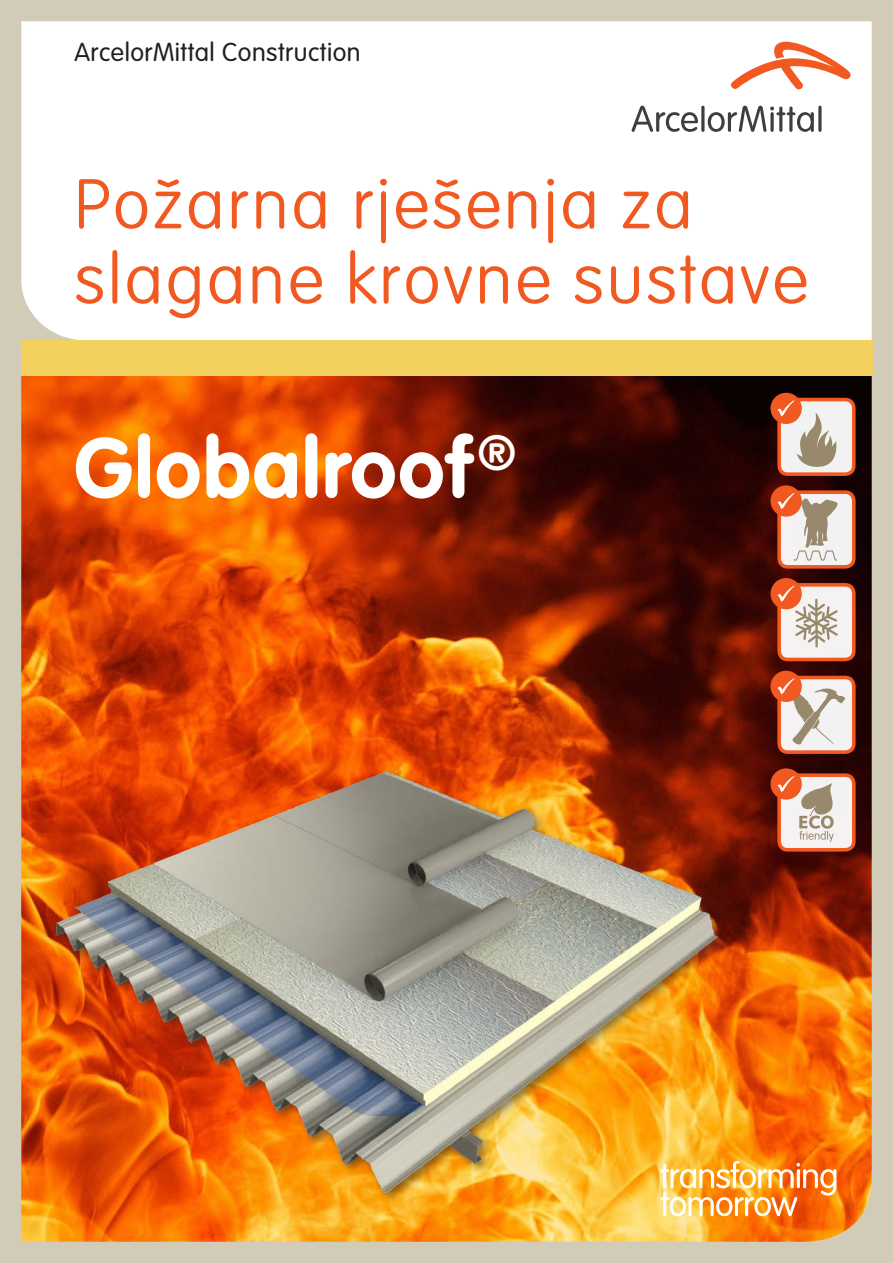
<style>
.page{position:relative;width:893px;height:1263px;background:#d2cbb8}
.page>*{position:absolute;margin:0;border:0;box-sizing:border-box;transform-origin:0 0}
.název_výrobku{font:700 83.4px "VAG Rounded CE";letter-spacing:.02em;color:#fff}
.hlavní_nadpis{font:100 69px "VAG Rounded CE";letter-spacing:.04em;color:#f15921}
.t1{font:300 25.5px "VAG Rounded CE";letter-spacing:.02em;color:#231f20}
</style>
<div class="page">
<div style="left:21px;top:21px;width:851px;height:319px;background:#fff"></div>
<img style="left:21px;top:375px;width:851px;height:867px">
<div style="left:21px;top:340px;width:851px;height:35px;background:#f3d15e"></div>
<img style="left:21px;top:757px;width:738px;height:446px">
<svg style="left:731px;top:42px;width:119px;height:47px;background:#facbba"></svg>
<hr style="left:701px;top:106px;width:3px;height:26px;background:#3e3e3f;border-radius:2px">
<svg style="left:632px;top:106px;width:66px;height:26px;background:#c3c3c3"></svg>
<svg style="left:818px;top:106px;width:4px;height:26px"></svg>
<svg style="left:708px;top:106px;width:106px;height:26px;background:#bcbcbd"></svg>
<svg style="left:660px;top:1161px;width:176px;height:55px;background:#faab51"></svg>
<div style="left:779px;top:400px;width:75px;height:74px;background:#f2f2f2;border-radius:9px"></div>
<div style="left:777px;top:398px;width:78px;height:78px;border:4px solid #f15921;border-radius:9px"></div>
<div style="left:770px;top:393px;width:32px;height:31px;background:#f15921;border-radius:50%"></div>
<svg style="left:777px;top:400px;width:59px;height:67px"></svg>
<div style="left:779px;top:492px;width:75px;height:75px;background:#f3f2f2;border-radius:9px"></div>
<div style="left:777px;top:490px;width:78px;height:79px;border:4px solid #f15921;border-radius:9px"></div>
<div style="left:779px;top:677px;width:75px;height:75px;background:#f3f2f2;border-radius:9px"></div>
<div style="left:777px;top:676px;width:78px;height:78px;border:4px solid #f15921;border-radius:9px"></div>
<div style="left:779px;top:775px;width:75px;height:75px;background:#f4f2f2;border-radius:9px"></div>
<div style="left:777px;top:773px;width:78px;height:78px;border:4px solid #f15921;border-radius:9px"></div>
<div style="left:779px;top:585px;width:75px;height:74px;background:#f4f2f2;border-radius:9px"></div>
<div style="left:777px;top:583px;width:78px;height:78px;border:4px solid #f15921;border-radius:9px"></div>
<div style="left:770px;top:578px;width:32px;height:31px;background:#f15921;border-radius:50%"></div>
<svg style="left:777px;top:585px;width:61px;height:62px"></svg>
<div style="left:770px;top:671px;width:32px;height:31px;background:#f15921;border-radius:50%"></div>
<div style="left:770px;top:768px;width:32px;height:32px;background:#f15921;border-radius:50%"></div>
<svg style="left:777px;top:678px;width:69px;height:67px"></svg>
<div style="left:770px;top:485px;width:32px;height:32px;background:#f15921;border-radius:50%"></div>
<svg style="left:777px;top:493px;width:61px;height:68px"></svg>
<svg style="left:777px;top:776px;width:57px;height:66px"></svg>
<p class="t1" style="left:74px;top:39px;width:288px">ArcelorMittal Construction</p>
<p class="hlavní_nadpis" style="left:74px;top:168px;width:620px">Požarna rješenja za</p>
<p class="hlavní_nadpis" style="left:74px;top:243px;width:735px">slagane krovne sustave</p>
<p class="název_výrobku" style="left:74px;top:421px;width:444px">Globalroof <sup>®</sup></p>
</div>
